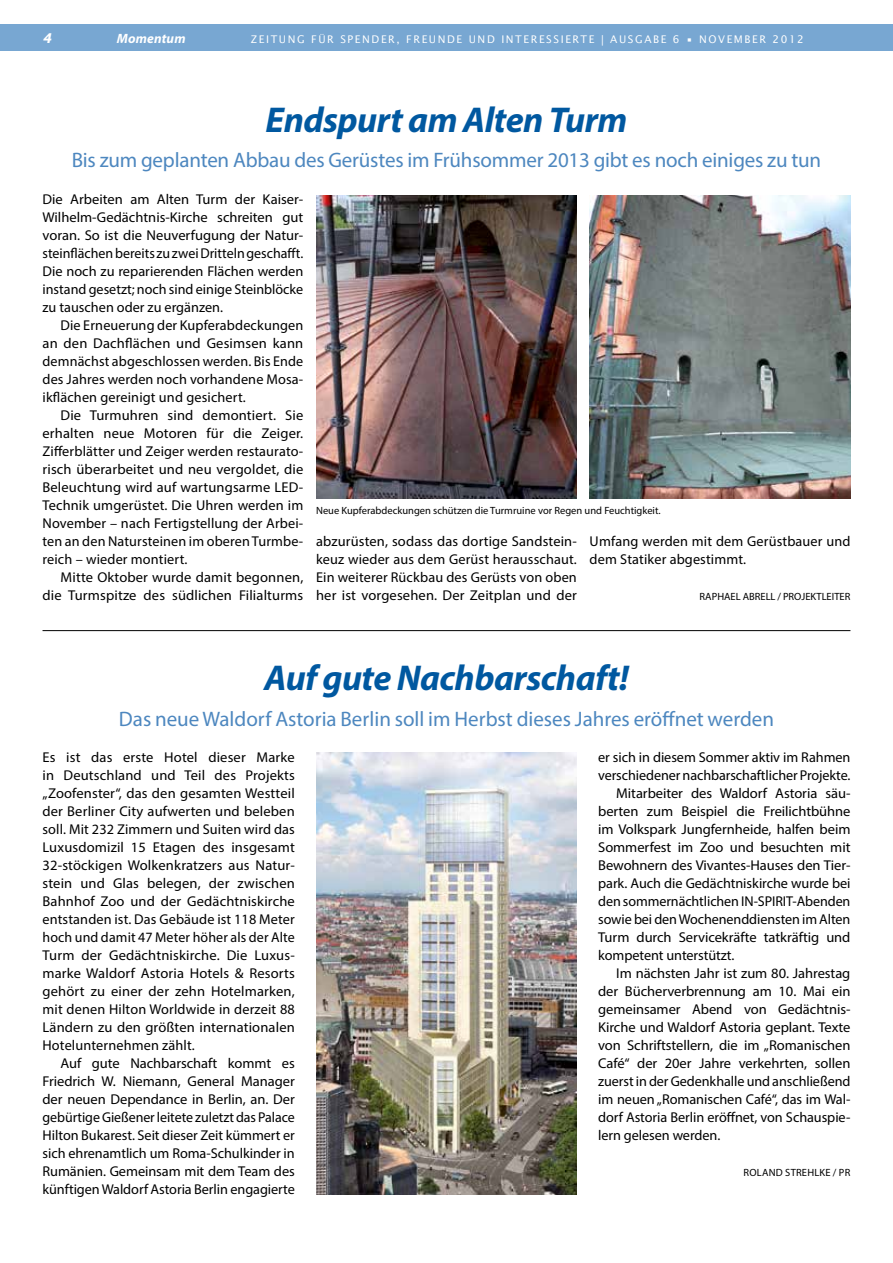
<style>
.page{position:relative;width:893px;height:1263px;background:#fff}
.page>*{position:absolute;margin:0;border:0;box-sizing:border-box;transform-origin:0 0}
.t1{font:italic 700 36px "Myriad Pro";letter-spacing:-.015em;color:#0058a0}
.t2{font:21px "Myriad Pro";letter-spacing:-.01em;color:#4d87bf}
.t3{font:14.25px/18px "Myriad Pro";letter-spacing:-.005em;color:#000;text-align:justify}
.t4{font:italic 700 13.5px "Myriad Pro";letter-spacing:.01em;color:#fff}
.t5{font:italic 700 13.5px "Lucida Sans";color:#fff}
.t6{font:10.5px "Myriad Pro";color:#000}
.t7{font:10.5px "Lucida Sans";letter-spacing:.15em;color:#fff}
.t8{font:10.5px "Myriad Pro";letter-spacing:.02em;color:#000}
</style>
<div class="page">
<div style="left:0;top:24px;width:893px;height:27px;background:#78a7d2"></div>
<hr style="left:43px;top:630px;width:807px;height:1px;background:#000">
<img style="left:316px;top:196px;width:261px;height:302px">
<img style="left:316px;top:753px;width:261px;height:441px">
<img style="left:590px;top:196px;width:260px;height:302px">
<p class="t5" style="left:43px;top:30px;width:11px">4</p>
<p class="t4" style="left:117px;top:29px;width:70px">Momentum</p>
<p class="t7" style="left:251px;top:33px;width:554px">ZEITUNG FÜR SPENDER, FREUNDE UND INTERESS IERTE | AUSGABE 6 • NOVEMBER 2012</p>
<h1 class="t1" style="left:266px;top:96px;width:363px">Endspurt am Alten Turm</h1>
<h2 class="t2" style="left:72px;top:146px;width:751px">Bis zum geplanten Abbau des Gerüstes im Frühsommer 2013 gibt es noch einiges zu tun</h2>
<p class="t3" style="left:43px;top:190px;width:262px">Die Arbeiten am Alten Turm der Kaiser-Wilhelm-Gedächtnis-Kirche schreiten gut voran. So ist die Neuverfugung der Natur&shy;steinflächen bereits zu zwei Dritteln geschafft.<br>Die noch zu reparierenden Flächen werden instand gesetzt; noch sind einige Steinblöcke zu tauschen oder zu ergänzen.</p>
<p class="t3" style="left:43px;top:316px;width:262px;text-indent:18px">Die Erneuerung der Kupferabdeckungen an den Dachflächen und Gesimsen kann demnächst abgeschlossen werden. Bis Ende des Jahres werden noch vorhandene Mosa&shy;ikflächen gereinigt und gesichert.</p>
<p class="t3" style="left:43px;top:406px;width:262px;text-indent:18px">Die Turmuhren sind demontiert. Sie erhalten neue Motoren für die Zeiger.<br>Zifferblätter und Zeiger werden restaurato&shy;risch überarbeitet und neu vergoldet, die Beleuchtung wird auf wartungsarme LED-Technik umgerüstet. Die Uhren werden im November – nach Fertigstellung der Arbei&shy;ten an den Natursteinen im oberen Turmbe&shy;reich – wieder montiert.</p>
<p class="t3" style="left:43px;top:568px;width:262px;text-align:right">Mitte Oktober wurde damit begonnen, die Turmspitze des südlichen Filialturms</p>
<p class="t6" style="left:316px;top:504px;width:346px">Neue Kupferabdeckungen schützen die Turmruine vor Regen und Feuchtigkeit.</p>
<p class="t3" style="left:316px;top:532px;width:262px">abzurüsten, sodass das dortige Sandstein&shy;keuz wieder aus dem Gerüst herausschaut.<br>Ein weiterer Rückbau des Gerüsts von oben her ist vorgesehen. Der Zeitplan und der</p>
<p class="t3" style="left:590px;top:532px;width:262px">Umfang werden mit dem Gerüstbauer und dem Statiker abgestimmt.</p>
<p class="t6" style="left:700px;top:590px;width:13px">Raphael</p>
<p class="t6" style="left:743px;top:590px;width:13px">Abrell</p>
<p class="t6" style="left:777px;top:590px;width:18px">/ Projektleiter</p>
<h1 class="t1" style="left:264px;top:655px;width:366px">Auf gute Nachbarschaft!</h1>
<h2 class="t2" style="left:119px;top:706px;width:657px">Das neue Waldorf Astoria Berlin soll im Herbst dieses Jahres eröffnet werden</h2>
<p class="t3" style="left:43px;top:748px;width:254px">Es ist das erste Hotel dieser Marke in Deutschland und Teil des Projekts „Zoofenster“, das den gesamten Westteil der Berliner City aufwerten und beleben soll. Mit 232 Zimmern und Suiten wird das Luxusdomizil 15 Etagen des insgesamt 32-stöckigen Wolkenkratzers aus Natur&shy;stein und Glas belegen, der zwischen Bahnhof Zoo und der Gedächtniskirche entstanden ist. Das Gebäude ist 118 Meter hoch und damit 47 Meter höher als der Alte Turm der Gedächtniskirche. Die Luxus&shy;marke Waldorf Astoria Hotels &amp; Resorts gehört zu einer der zehn Hotelmarken, mit denen Hilton Worldwide in derzeit 88<br>Ländern zu den größten internationalen Hotelunternehmen zählt.</p>
<p class="t3" style="left:43px;top:1054px;width:254px;text-indent:18px">Auf gute Nachbarschaft kommt es Friedrich W. Niemann, General Manager der neuen Dependance in Berlin, an. Der gebürtige Gießener leitete zuletzt das Palace Hilton Bukarest. Seit dieser Zeit kümmert er sich ehrenamtlich um Roma-Schulkinder in Rumänien. Gemeinsam mit dem Team des künftigen Waldorf Astoria Berlin engagierte</p>
<p class="t3" style="left:598px;top:748px;width:254px">er sich in diesem Sommer aktiv im Rahmen</p>
<p class="t3" style="left:598px;top:766px;width:254px">verschiedener nachbarschaftlicher Projekte.</p>
<p class="t3" style="left:616px;top:784px;width:236px">Mitarbeiter des Waldorf Astoria säu-</p>
<p class="t3" style="left:598px;top:802px;width:254px">berten zum Beispiel die Freilichtbühne</p>
<p class="t3" style="left:598px;top:820px;width:254px">im Volkspark Jungfernheide, halfen beim</p>
<p class="t3" style="left:598px;top:838px;width:254px">Sommerfest im Zoo und besuchten mit</p>
<p class="t3" style="left:598px;top:856px;width:254px">Bewohnern des Vivantes-Hauses den Tier-</p>
<p class="t3" style="left:598px;top:874px;width:254px">park. Auch die Gedächtniskirche wurde bei</p>
<p class="t3" style="left:598px;top:892px;width:254px">den sommernächtlichen IN-SPIRIT-Abenden</p>
<p class="t3" style="left:598px;top:910px;width:254px">sowie bei den Wochenenddiensten im Alten</p>
<p class="t3" style="left:598px;top:928px;width:254px">Turm durch Servicekräfte tatkräftig und</p>
<p class="t3" style="left:598px;top:946px;width:138px">kompetent unterstützt.</p>
<p class="t3" style="left:616px;top:964px;width:236px">Im nächsten Jahr ist zum 80. Jahrestag</p>
<p class="t3" style="left:598px;top:982px;width:254px">der Bücherverbrennung am 10. Mai ein</p>
<p class="t3" style="left:598px;top:1000px;width:254px">gemeinsamer Abend von Gedächtnis-</p>
<p class="t3" style="left:598px;top:1018px;width:254px">Kirche und Waldorf Astoria geplant. Texte</p>
<p class="t3" style="left:598px;top:1036px;width:254px">von Schriftstellern, die im „Romanischen</p>
<p class="t3" style="left:598px;top:1054px;width:254px">Café“ der 20er Jahre verkehrten, sollen</p>
<p class="t3" style="left:598px;top:1072px;width:254px">zuerst in der Gedenkhalle und anschließend</p>
<p class="t3" style="left:598px;top:1090px;width:254px">im neuen „Romanischen Café“, das im Wal-</p>
<p class="t3" style="left:598px;top:1108px;width:254px">dorf Astoria Berlin eröffnet, von Schauspie-</p>
<p class="t3" style="left:598px;top:1126px;width:124px">lern gelesen werden.</p>
<p class="t8" style="left:744px;top:1166px;width:108px">ROLAND STREHLKE / PR</p>
</div>
